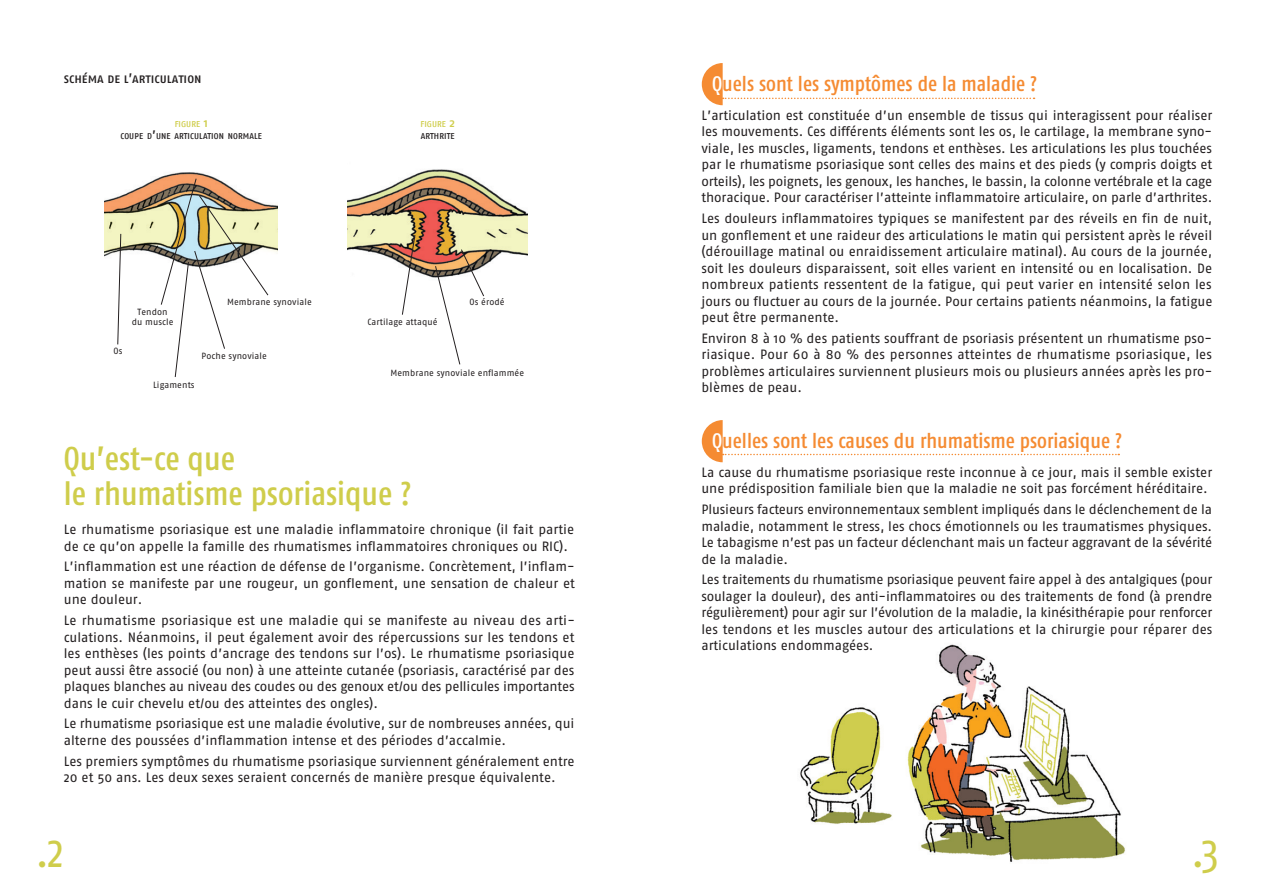
<style>
.page{position:relative;width:1276px;height:893px;background:#fff}
.page>*{position:absolute;margin:0;border:0;box-sizing:border-box;transform-origin:0 0}
.t1{font:46.5px "Fago Co Caps";color:#cfcd4b}
.t2{font:500 33px/34.5px "Fago Co";color:#cfcd4b}
.t3{font:500 21px "Fago Co";color:#f58b32}
.t4{font:13.5px/16.5px "Fago No";color:#231f20;text-align:justify}
.t5{font:13.5px "Fago Co Medium Caps";color:#231f20}
.t6{font:9px/10.5px "Fago No";letter-spacing:.01em;color:#231f20;text-align:center}
.t7{font:500 8.4px/12px "Fago No";letter-spacing:.015em;color:#231f20;text-align:center}
.s1{color:#cfcd4b}
.s2{font-size:12px;color:#cfcd4b}
.s3{font-size:12px}
.s4{color:#fff}
</style>
<div class="page">
<svg style="left:702px;top:63px;width:332px;height:42px"></svg>
<svg style="left:702px;top:420px;width:417px;height:42px"></svg>
<img style="left:800px;top:644px;width:325px;height:218px">
<img style="left:105px;top:172px;width:172px;height:84px">
<svg style="left:117px;top:233px;width:5px;height:112px"></svg>
<svg style="left:160px;top:178px;width:109px;height:199px"></svg>
<img style="left:348px;top:169px;width:180px;height:109px">
<svg style="left:401px;top:234px;width:15px;height:81px"></svg>
<svg style="left:434px;top:249px;width:51px;height:116px"></svg>
<p class="t5" style="left:64px;top:71px;width:139px">schéma de l’articulation</p>
<p class="t7" style="left:121px;top:118px;width:143px"><span class="s1">FIGURE</span> <span class="s2">1<br></span>COUPE D<span class="s3">’</span>UNE ARTICULATION NORMALE</p>
<p class="t7" style="left:420px;top:118px;width:36px;text-align:left"><span class="s1">FIGURE</span> <span class="s2">2<br></span>ARTHRITE</p>
<p class="t6" style="left:114px;top:345px;width:10px">Os</p>
<p class="t6" style="left:132px;top:306px;width:43px">Tendon du muscle</p>
<p class="t6" style="left:227px;top:296px;width:86px">Membrane synoviale</p>
<p class="t6" style="left:202px;top:350px;width:67px">Poche synoviale</p>
<p class="t6" style="left:367px;top:316px;width:72px">Cartilage attaqué</p>
<p class="t6" style="left:469px;top:297px;width:37px">Os érodé</p>
<p class="t6" style="left:153px;top:379px;width:43px">Ligaments</p>
<p class="t6" style="left:390px;top:367px;width:135px">Membrane synoviale enflammée</p>
<h2 class="t2" style="left:64px;top:441px;width:349px">Qu’est-ce que<br>le rhumatisme psoriasique ?</h2>
<p class="t4" style="left:64px;top:521px;width:512px">Le rhumatisme psoriasique est une maladie inflammatoire chronique (il fait partie de ce qu’on appelle la famille des rhumatismes inflammatoires chroniques ou RIC).</p>
<p class="t4" style="left:64px;top:558px;width:512px">L’inflammation est une réaction de défense de l’organisme. Concrètement, l’inflam&shy;mation se manifeste par une rougeur, un gonflement, une sensation de chaleur et une douleur.</p>
<p class="t4" style="left:64px;top:612px;width:512px">Le rhumatisme psoriasique est une maladie qui se manifeste au niveau des arti&shy;culations. Néanmoins, il peut également avoir des répercussions sur les tendons et les enthèses (les points d’ancrage des tendons sur l’os). Le rhumatisme psoriasique peut aussi être associé (ou non) à une atteinte cutanée (psoriasis, caractérisé par des plaques blanches au niveau des coudes ou des genoux et/ou des pellicules importantes dans le cuir chevelu et/ou des atteintes des ongles).</p>
<p class="t4" style="left:64px;top:715px;width:512px">Le rhumatisme psoriasique est une maladie évolutive, sur de nombreuses années, qui alterne des poussées d’inflammation intense et des périodes d’accalmie.</p>
<p class="t4" style="left:64px;top:752px;width:512px">Les premiers symptômes du rhumatisme psoriasique surviennent généralement entre<br>20 et 50 ans. Les deux sexes seraient concernés de manière presque équivalente.</p>
<h3 class="t3" style="left:712px;top:71px;width:327px"><span class="s4">Q</span>uels sont les symptômes de la maladie ?</h3>
<p class="t4" style="left:701px;top:107px;width:512px">L’articulation est constituée d’un ensemble de tissus qui interagissent pour réaliser les mouvements. Ces différents éléments sont les os, le cartilage, la membrane syno&shy;viale, les muscles, ligaments, tendons et enthèses. Les articulations les plus touchées par le rhumatisme psoriasique sont celles des mains et des pieds (y compris doigts et orteils), les poignets, les genoux, les hanches, le bassin, la colonne vertébrale et la cage thoracique. Pour caractériser l’atteinte inflammatoire articulaire, on parle d’arthrites.</p>
<p class="t4" style="left:701px;top:210px;width:512px">Les douleurs inflammatoires typiques se manifestent par des réveils en fin de nuit, un gonflement et une raideur des articulations le matin qui persistent après le réveil (dérouillage matinal ou enraidissement articulaire matinal). Au cours de la journée, soit les douleurs disparaissent, soit elles varient en intensité ou en localisation. De nombreux patients ressentent de la fatigue, qui peut varier en intensité selon les jours ou fluctuer au cours de la journée. Pour certains patients néanmoins, la fatigue peut être permanente.</p>
<p class="t4" style="left:701px;top:330px;width:512px">Environ 8 à 10 % des patients souffrant de psoriasis présentent un rhumatisme pso&shy;riasique. Pour 60 à 80 % des personnes atteintes de rhumatisme psoriasique, les problèmes articulaires surviennent plusieurs mois ou plusieurs années après les pro&shy;blèmes de peau.</p>
<h3 class="t3" style="left:712px;top:428px;width:411px"><span class="s4">Q</span>uelles sont les causes du rhumatisme psoriasique ?</h3>
<p class="t4" style="left:701px;top:464px;width:512px">La cause du rhumatisme psoriasique reste inconnue à ce jour, mais il semble exister une prédisposition familiale bien que la maladie ne soit pas forcément héréditaire.</p>
<p class="t4" style="left:701px;top:501px;width:512px">Plusieurs facteurs environnementaux semblent impliqués dans le déclenchement de la maladie, notamment le stress, les chocs émotionnels ou les traumatismes physiques.<br>Le tabagisme n’est pas un facteur déclenchant mais un facteur aggravant de la sévérité de la maladie.</p>
<p class="t4" style="left:701px;top:571px;width:512px">Les traitements du rhumatisme psoriasique peuvent faire appel à des antalgiques (pour soulager la douleur), des anti-inflammatoires ou des traitements de fond (à prendre régulièrement) pour agir sur l’évolution de la maladie, la kinésithérapie pour renforcer les tendons et les muscles autour des articulations et la chirurgie pour réparer des articulations endommagées.</p>
<h1 class="t1" style="left:36px;top:824px;width:30px">.2</h1>
<h1 class="t1" style="left:1191px;top:824px;width:29px">.3</h1>
</div>
